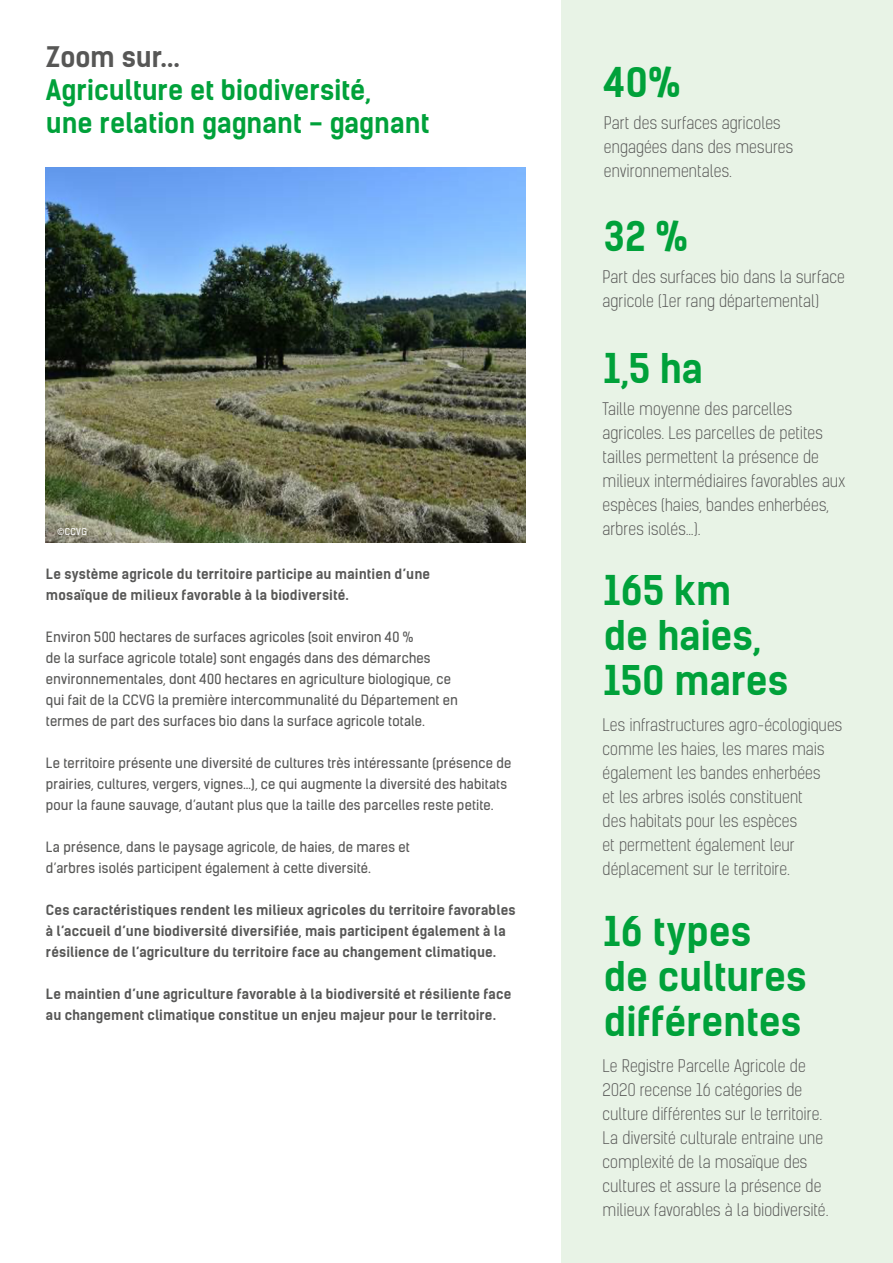
<style>
.page{position:relative;width:893px;height:1263px;background:#fff}
.page>*{position:absolute;margin:0;border:0;box-sizing:border-box;transform-origin:0 0}
.t1{font:700 39px/45px "Kelson Sans";color:#00a13a}
.t2{font:700 27px/33px "Kelson Sans";letter-spacing:-.005em;color:#00a13a}
.t3{font:300 16.5px/24px "Kelson Sans";color:#575756}
.t4{font:13.5px/21px "Kelson Sans";letter-spacing:.01em;color:#575756}
.t5{font:700 13.5px/21px "Kelson Sans";letter-spacing:.01em;color:#575756}
.t6{font:9px "Kelson Sans";color:#fff}
.s1{color:#575756}
</style>
<div class="page">
<div style="left:561px;top:0;width:332px;height:1263px;background:#e8f3e6"></div>
<img style="left:46px;top:168px;width:479px;height:374px">
<p class="t2" style="left:46px;top:41px;width:385px"><span class="s1">Zoom sur…<br></span>Agriculture et biodiversité,<br>une relation gagnant - gagnant</p>
<p class="t6" style="left:57px;top:526px;width:31px">©CCVG</p>
<p class="t5" style="left:46px;top:564px;width:386px">Le système agricole du territoire participe au maintien d’une mosaïque de milieux favorable à la biodiversité.</p>
<p class="t4" style="left:46px;top:627px;width:414px">Environ 500 hectares de surfaces agricoles (soit environ 40 %<br>de la surface agricole totale) sont engagés dans des démarches environnementales, dont 400 hectares en agriculture biologique, ce qui fait de la CCVG la première intercommunalité du Département en termes de part des surfaces bio dans la surface agricole totale.</p>
<p class="t4" style="left:46px;top:753px;width:467px">Le territoire présente une diversité de cultures très intéressante (présence de prairies, cultures, vergers, vignes…), ce qui augmente la diversité des habitats pour la faune sauvage, d’autant plus que la taille des parcelles reste petite.</p>
<p class="t4" style="left:46px;top:837px;width:365px">La présence, dans le paysage agricole, de haies, de mares et d’arbres isolés participent également à cette diversité.</p>
<p class="t5" style="left:46px;top:900px;width:471px">Ces caractéristiques rendent les milieux agricoles du territoire favorables à l’accueil d’une biodiversité diversifiée, mais participent également à la résilience de l’agriculture du territoire face au changement climatique.</p>
<p class="t5" style="left:46px;top:984px;width:467px">Le maintien d’une agriculture favorable à la biodiversité et résiliente face au changement climatique constitue un enjeu majeur pour le territoire.</p>
<p class="t1" style="left:604px;top:60px;width:78px">40%</p>
<p class="t3" style="left:604px;top:111px;width:191px">Part des surfaces agricoles engagées dans des mesures environnementales.</p>
<p class="t1" style="left:604px;top:215px;width:86px">32 %</p>
<p class="t3" style="left:603px;top:266px;width:244px">Part des surfaces bio dans la surface agricole (1er rang départemental)</p>
<p class="t1" style="left:604px;top:346px;width:101px">1,5 ha</p>
<p class="t3" style="left:603px;top:397px;width:244px">Taille moyenne des parcelles agricoles. Les parcelles de petites tailles permettent la présence de milieux intermédiaires favorables aux espèces (haies, bandes enherbées, arbres isolés…).</p>
<p class="t1" style="left:604px;top:569px;width:186px">165 km<br>de haies,<br>150 mares</p>
<p class="t3" style="left:603px;top:713px;width:241px">Les infrastructures agro-écologiques comme les haies, les mares mais également les bandes enherbées<br>et les arbres isolés constituent<br>des habitats pour les espèces<br>et permettent également leur déplacement sur le territoire.</p>
<p class="t1" style="left:604px;top:909px;width:204px">16 types<br>de cultures différentes</p>
<p class="t3" style="left:603px;top:1054px;width:227px">Le Registre Parcelle Agricole de 2020 recense 16 catégories de culture différentes sur le territoire.<br>La diversité culturale entraine une complexité de la mosaïque des cultures et assure la présence de milieux favorables à la biodiversité.</p>
</div>
